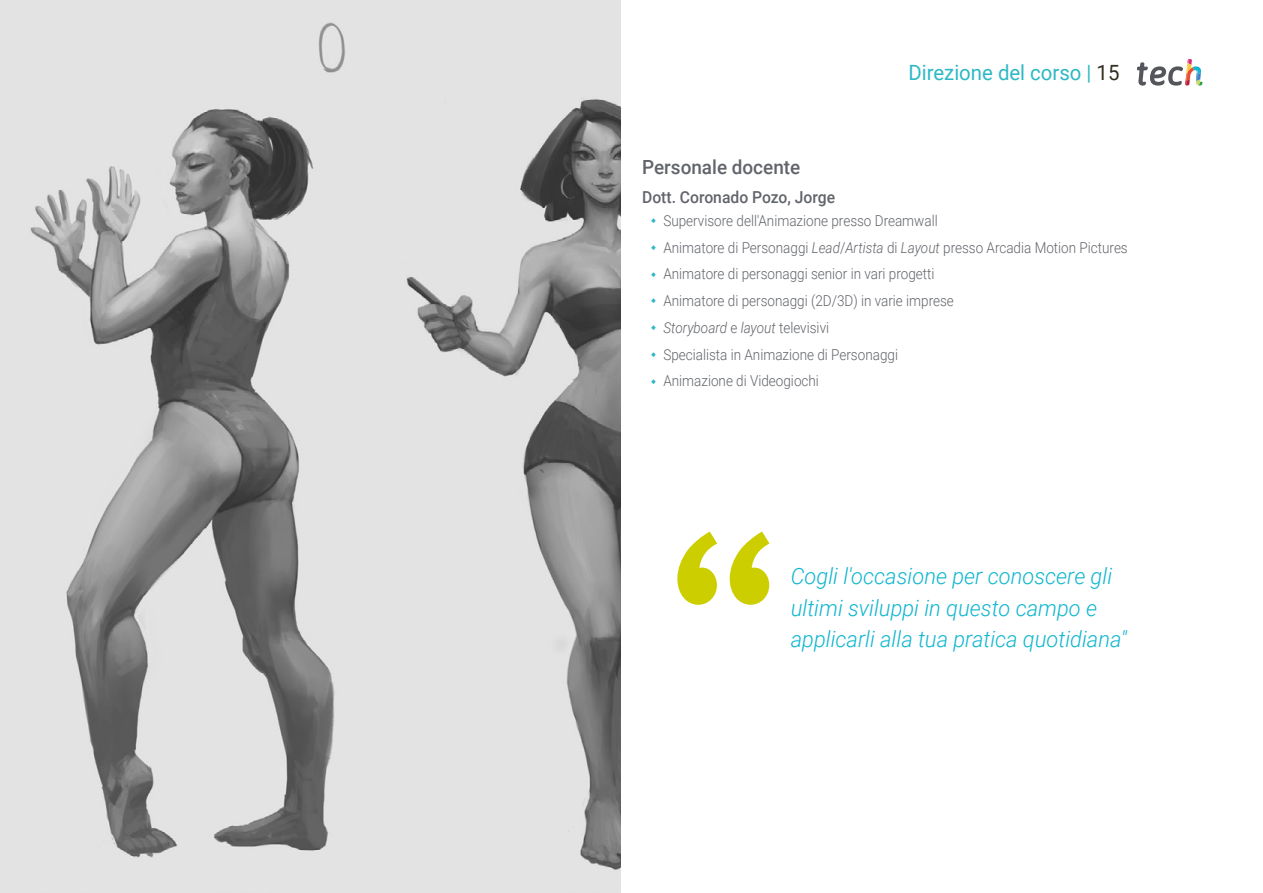
<style>
.page{position:relative;width:1263px;height:893px;background:#fff}
.page>*{position:absolute;margin:0;border:0;box-sizing:border-box;transform-origin:0 0}
.t1{font:italic 300 22.5px/31.5px "Roboto";color:#0fb6cf}
.t2{font:21px "Roboto";color:#2db8c5}
.t3{font:500 19.5px "Roboto";color:#61646a}
.t4{font:500 16.5px "Roboto";color:#61646a;scale:.95 1}
.t5{font:300 15px/26.7px "Roboto";color:#61646a;scale:.9 1}
.s1{color:#312e20}
.s2{font-style:italic}
</style>
<div class="page">
<img style="left:0;top:0;width:621px;height:893px">
<svg style="left:677px;top:531px;width:92px;height:74px"></svg>
<svg style="left:1137px;top:59px;width:65px;height:27px"></svg>
<h2 class="t2" style="left:908px;top:57px;width:213px">Direzione del corso | <span class="s1">15</span></h2>
<h3 class="t3" style="left:642px;top:153px;width:160px">Personale docente</h3>
<p class="t4" style="left:642px;top:186px;width:205px">Dott. Coronado Pozo, Jorge</p>
<p class="t5" style="left:663px;top:207px;width:517px">Supervisore dell'Animazione presso Dreamwall<br>Animatore di Personaggi <span class="s2">Lead</span>/<span class="s2">Artista</span> di <span class="s2">Layout</span> presso Arcadia Motion Pictures Animatore di personaggi senior in vari progetti<br>Animatore di personaggi (2D/3D) in varie imprese<br><span class="s2">Storyboard</span> e <span class="s2">layout</span> televisivi<br>Specialista in Animazione di Personaggi<br>Animazione di Videogiochi</p>
<h1 class="t1" style="left:791px;top:560px;width:338px">Cogli l'occasione per conoscere gli ultimi sviluppi in questo campo e applicarli alla tua pratica quotidiana"</h1>
</div>
